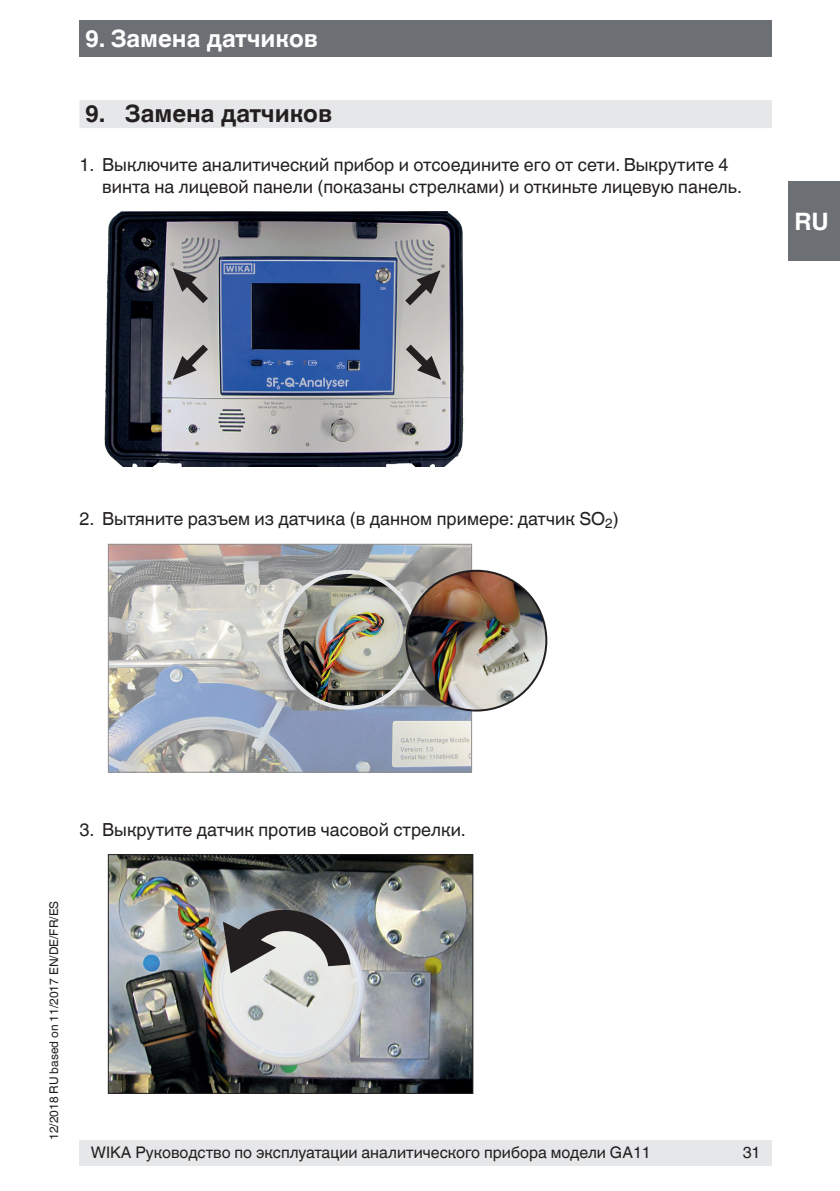
<style>
.page{position:relative;width:840px;height:1191px;background:#fff}
.page>*{position:absolute;margin:0;border:0;box-sizing:border-box;transform-origin:0 0}
.t1{font:700 24px "Helvetica World";color:#fff}
.t2{font:700 24px "Helvetica World";color:#231f20}
.t3{font:18px/22px "Helvetica World";color:#231f20}
.t4{font:16px "Helvetica World";color:#231f20}
.t5{font:12px "Helvetica World";color:#231f20}
</style>
<div class="page">
<div style="left:79px;top:1140px;width:692px;height:25px;background:#e6e7e9"></div>
<div style="left:79px;top:20px;width:692px;height:37px;background:#6c6f74"></div>
<div style="left:788px;top:182px;width:51px;height:79px;background:#6c6f74"></div>
<div style="left:79px;top:100px;width:692px;height:28px;background:#e6e7e9"></div>
<img style="left:104px;top:211px;width:361px;height:255px">
<svg style="left:405px;top:270px;width:35px;height:35px"></svg>
<svg style="left:173px;top:268px;width:35px;height:35px"></svg>
<svg style="left:173px;top:344px;width:35px;height:36px"></svg>
<svg style="left:405px;top:344px;width:36px;height:36px"></svg>
<img style="left:110px;top:546px;width:360px;height:224px">
<img style="left:280px;top:572px;width:136px;height:135px;border-radius:68px">
<div style="left:278px;top:570px;width:140px;height:139px;border:4px solid #e6e7e9;border-radius:50%"></div>
<img style="left:406px;top:571px;width:140px;height:139px;border-radius:70px">
<img style="left:110px;top:856px;width:361px;height:235px">
<div style="left:108px;top:854px;width:365px;height:239px;border:1px solid #231f20"></div>
<svg style="left:221px;top:908px;width:130px;height:80px;background:#919292"></svg>
<h1 class="t1" style="left:85px;top:25px;width:234px">9. Замена датчиков</h1>
<h1 class="t2" style="left:85px;top:100px;width:248px">9. Замена датчиков</h1>
<p class="t3" style="left:102px;top:154px;width:641px;text-indent:-23px">1. Выключите аналитический прибор и отсоедините его от сети. Выкрутите 4 винта на лицевой панели (показаны стрелками) и откиньте лицевую панель.</p>
<h1 class="t1" style="left:794px;top:208px;width:36px">RU</h1>
<p class="t3" style="left:79px;top:508px;width:540px">2. Вытяните разъем из датчика (в данном примере: датчик SO<sub>2</sub>)</p>
<p class="t3" style="left:79px;top:818px;width:388px">3. Выкрутите датчик против часовой стрелки.</p>
<p class="t5" style="left:47px;top:1140px;width:241px;rotate:-90deg">12/2018 RU based on 11/2017 EN/DE/FR/ES</p>
<p class="t4" style="left:91px;top:1143px;width:561px">WIKA Руководство по эксплуатации аналитического прибора модели GA11</p>
<p class="t4" style="left:742px;top:1143px;width:19px">31</p>
</div>
